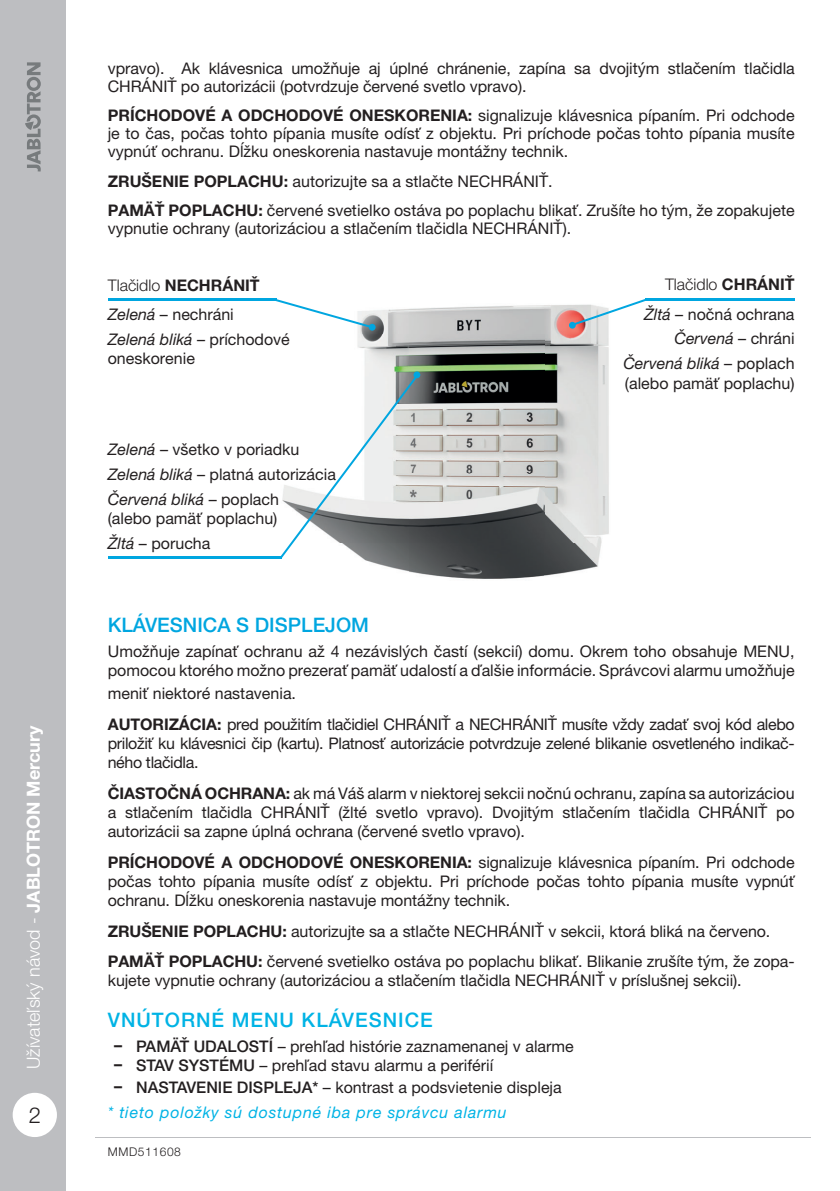
<style>
.page{position:relative;width:840px;height:1191px;background:#fff}
.page>*{position:absolute;margin:0;border:0;box-sizing:border-box;transform-origin:0 0}
.t1{font:300 22px "Helvetica Neue LT Pro";color:#231f20}
.t2{font:500 20px "Helvetica Neue LT Pro";letter-spacing:.05em;color:#00b3e5}
.t3{font:500 20px "Helvetica Neue LT Pro";color:#00a6e0}
.t4{font:300 18px "Helvetica Neue LT Pro";color:#fff}
.t5{font:16px/19.2px "Helvetica Neue LT Pro";letter-spacing:-.005em;color:#231f20}
.t6{font:16px/30.6px "Helvetica Neue LT Pro";letter-spacing:-.025em;color:#231f20}
.t7{font:italic 16px/24.8px "Helvetica Neue LT Pro";letter-spacing:.05em;color:#00b3e5}
.t8{font:700 16px "Helvetica Neue LT Pro";color:#231f20}
.t9{font:300 16px "Helvetica Neue LT Pro";color:#231f20}
.t10{font:300 12px "Helvetica Neue LT Pro";letter-spacing:.05em;color:#231f20}
.s1{font-weight:700}
.s2{font-weight:300}
.s3{font-style:italic}
.s4{font-family:"Arial";font-weight:700}
.s5{font-weight:500}
.s6{font-family:"Arial";font-weight:700;font-style:normal;color:#231f20}
.s7{font-weight:500;font-style:normal;color:#231f20}
.s8{font-style:normal;color:#231f20}
</style>
<div class="page">
<div style="left:0;top:0;width:65px;height:1191px;background:#bdbec1"></div>
<svg style="left:25px;top:62px;width:16px;height:109px"></svg>
<div style="left:13px;top:1092px;width:44px;height:45px;background:#fff;border-radius:50%"></div>
<img style="left:273px;top:298px;width:336px;height:281px">
<svg style="left:279px;top:371px;width:141px;height:187px"></svg>
<hr style="left:108px;top:556px;width:173px;height:2px;background:#00a6e0">
<hr style="left:108px;top:299px;width:168px;height:2px;background:#00a6e0">
<hr style="left:644px;top:299px;width:150px;height:2px;background:#00a6e0">
<svg style="left:568px;top:299px;width:77px;height:30px"></svg>
<svg style="left:275px;top:299px;width:100px;height:32px"></svg>
<p class="t4" style="left:27px;top:1069px;width:345px;rotate:-90deg">Užívateľský návod - <span class="s1">JABLOTRON Mercury</span></p>
<h1 class="t1" style="left:29px;top:1107px;width:14px">2</h1>
<p class="t5" style="left:108px;top:61px;width:688px;line-height:18px">vpravo). Ak klávesnica umožňuje aj úplné chránenie, zapína sa dvojitým stlačením tlačidla<br>CHRÁNIŤ po autorizácii (potvrdzuje červené svetlo vpravo).</p>
<p class="t5" style="left:108px;top:108px;width:688px;line-height:18px;text-align:justify"><span class="s1">PRÍCHODOVÉ A ODCHODOVÉ ONESKORENIA:</span> signalizuje klávesnica pípaním. Pri odchode je to čas, počas tohto pípania musíte odísť z objektu. Pri príchode počas tohto pípania musíte vypnúť ochranu. Dĺžku oneskorenia nastavuje montážny technik.</p>
<p class="t5" style="left:108px;top:168px;width:688px;line-height:29.4px"><span class="s1">ZRUŠENIE POPLACHU:</span> autorizujte sa a stlačte NECHRÁNIŤ.<br><span class="s1">PAMÄŤ POPLACHU:</span> červené svetielko ostáva po poplachu blikať. Zrušíte ho tým, že zopakujete</p>
<p class="t5" style="left:108px;top:220px;width:465px">vypnutie ochrany (autorizáciou a stlačením tlačidla NECHRÁNIŤ).</p>
<p class="t8" style="left:108px;top:279px;width:153px"><span class="s2">Tlačidlo</span> NECHRÁNIŤ</p>
<p class="t9" style="left:664px;top:279px;width:131px">Tlačidlo <span class="s1">CHRÁNIŤ</span></p>
<p class="t5" style="left:108px;top:303px;width:183px;line-height:24.8px"><span class="s3">Zelená</span> – nechráni<br><span class="s3">Zelená bliká</span> – príchodové</p>
<p class="t5" style="left:108px;top:350px;width:89px">oneskorenie</p>
<p class="t5" style="left:108px;top:439px;width:229px;line-height:24.8px"><span class="s3">Zelená</span> – všetko v poriadku<br><span class="s3">Zelená bliká</span> – platná autorizácia<br><span class="s3">Červená bliká</span> – poplach</p>
<p class="t5" style="left:108px;top:508px;width:171px;line-height:24.8px">(alebo pamäť poplachu)<br><span class="s3">Žltá</span> – porucha</p>
<p class="t5" style="left:623px;top:303px;width:172px;line-height:24.8px;text-align:right"><span class="s3">Žltá</span> – nočná ochrana<br><span class="s3">Červená</span> – chráni<br><span class="s3">Červená bliká</span> – poplach</p>
<p class="t5" style="left:624px;top:375px;width:171px">(alebo pamäť poplachu)</p>
<p class="t3" style="left:108px;top:618px;width:263px">KLÁVESNICA S DISPLEJOM</p>
<p class="t5" style="left:108px;top:644px;width:688px">Umožňuje zapínať ochranu až 4 nezávislých častí (sekcií) domu. Okrem toho obsahuje MENU, pomocou ktorého možno prezerať pamäť udalostí a ďalšie informácie. Správcovi alarmu umožňuje</p>
<p class="t6" style="left:108px;top:680px;width:688px">meniť niektoré nastavenia.<br><span class="s1">AUTORIZÁCIA:</span> pred použitím tlačidiel CHRÁNIŤ a NECHRÁNIŤ musíte vždy zadať svoj kód alebo</p>
<p class="t6" style="left:108px;top:735px;width:688px;line-height:19.2px">priložiť ku klávesnici čip (kartu). Platnosť autorizácie potvrdzuje zelené blikanie osvetleného indikač&shy;ného tlačidla.</p>
<p class="t5" style="left:108px;top:785px;width:688px;text-align:justify"><span class="s1">ČIASTOČNÁ OCHRANA:</span> ak má Váš alarm v niektorej sekcii nočnú ochranu, zapína sa autorizáciou a stlačením tlačidla CHRÁNIŤ (žlté svetlo vpravo). Dvojitým stlačením tlačidla CHRÁNIŤ po autorizácii sa zapne úplná ochrana (červené svetlo vpravo).</p>
<p class="t5" style="left:108px;top:854px;width:688px;text-align:justify"><span class="s1">PRÍCHODOVÉ A ODCHODOVÉ ONESKORENIA:</span> signalizuje klávesnica pípaním. Pri odchode počas tohto pípania musíte odísť z objektu. Pri príchode počas tohto pípania musíte vypnúť ochranu. Dĺžku oneskorenia nastavuje montážny technik.</p>
<p class="t5" style="left:108px;top:917px;width:688px;line-height:30.6px"><span class="s1">ZRUŠENIE POPLACHU:</span> autorizujte sa a stlačte NECHRÁNIŤ v sekcii, ktorá bliká na červeno.<br><span class="s1">PAMÄŤ POPLACHU:</span> červené svetielko ostáva po poplachu blikať. Blikanie zrušíte tým, že zopa-</p>
<p class="t5" style="left:108px;top:973px;width:635px">kujete vypnutie ochrany (autorizáciou a stlačením tlačidla NECHRÁNIŤ v príslušnej sekcii).</p>
<p class="t2" style="left:108px;top:1013px;width:326px">VNÚTORNÉ MENU KLÁVESNICE</p>
<p class="t5" style="left:113px;top:1038px;width:461px"><span class="s4">−</span> <span class="s5">PAMÄŤ UDALOSTÍ</span> – prehľad histórie zaznamenanej v alarme <span class="s4">−</span> <span class="s5">STAV SYSTÉMU</span> – prehľad stavu alarmu a periférií</p>
<p class="t7" style="left:108px;top:1076px;width:455px;text-indent:6px"><span class="s6">−</span> <span class="s7">NASTAVENIE DISPLEJA*</span> <span class="s8">– kontrast a podsvietenie displeja </span>* tieto položky sú dostupné iba pre správcu alarmu</p>
<p class="t10" style="left:108px;top:1147px;width:75px">MMD511608</p>
</div>
